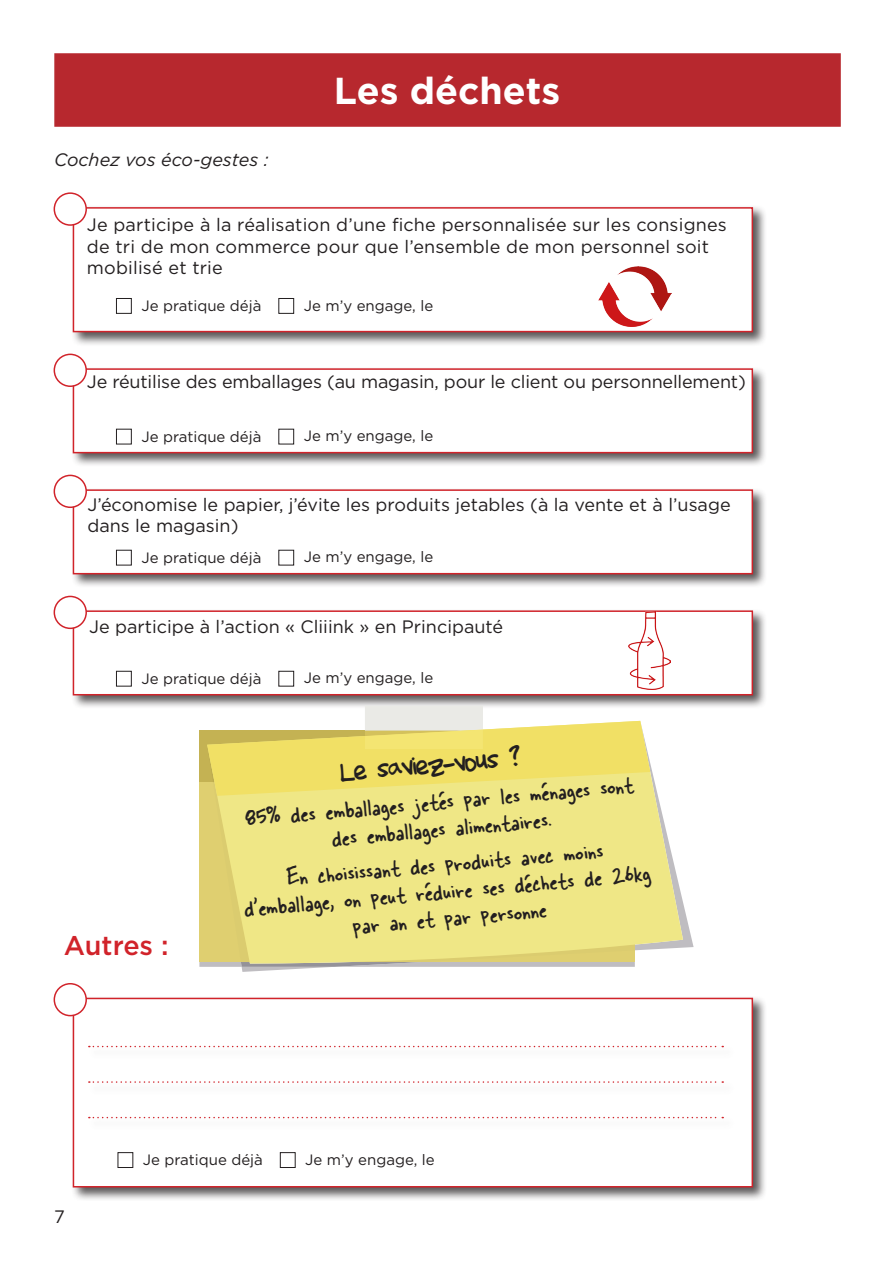
<style>
.page{position:relative;width:893px;height:1263px;background:#fff}
.page>*{position:absolute;margin:0;border:0;box-sizing:border-box;transform-origin:0 0}
.t1{font:700 37.5px "Gotham";color:#fff}
.t2{font:30px "november 2";color:#231f20}
.t3{font:27px/27px "Skippy Sharpie";color:#231f20;text-align:center}
.t4{font:500 27px "Gotham";color:#d1232a}
.t5{font:18px/21.6px "Gotham";color:#231f20}
.t6{font:italic 18px "Gotham";color:#231f20}
.t7{font:15px "Gotham";color:#231f20}
</style>
<div class="page">
<div style="left:71px;top:205px;width:696px;height:141px;background:#231f20;opacity:.75"></div>
<div style="left:73px;top:208px;width:679px;height:124px;background:#fff"></div>
<div style="left:73px;top:207px;width:680px;height:125px;border:2px solid #d1232a"></div>
<div style="left:54px;top:193px;width:32px;height:32px;background:#fff;border-radius:50%"></div>
<div style="left:54px;top:192px;width:33px;height:34px;border:2px solid #d1232a;border-radius:50%"></div>
<div style="left:116px;top:298px;width:16px;height:16px;border:1px solid #231f20"></div>
<div style="left:278px;top:298px;width:16px;height:16px;border:1px solid #231f20"></div>
<div style="left:54px;top:53px;width:787px;height:74px;background:#b7282e;border:2px solid #b7282e"></div>
<div style="left:71px;top:995px;width:696px;height:207px;background:#231f20;opacity:.75"></div>
<div style="left:73px;top:998px;width:680px;height:189px;background:#fff;border:2px solid #d1232a"></div>
<div style="left:54px;top:984px;width:32px;height:31px;background:#fff;border-radius:50%"></div>
<div style="left:54px;top:983px;width:33px;height:33px;border:2px solid #d1232a;border-radius:50%"></div>
<svg style="left:89px;top:1046px;width:634px;height:1px"></svg>
<svg style="left:89px;top:1081px;width:634px;height:2px"></svg>
<svg style="left:89px;top:1117px;width:634px;height:1px"></svg>
<div style="left:118px;top:1152px;width:15px;height:16px;border:1px solid #231f20"></div>
<div style="left:280px;top:1152px;width:16px;height:16px;border:1px solid #231f20"></div>
<img style="left:599px;top:266px;width:72px;height:60px">
<div style="left:71px;top:366px;width:696px;height:102px;background:#231f20;opacity:.75"></div>
<div style="left:73px;top:368px;width:680px;height:85px;background:#fff;border:2px solid #d1232a"></div>
<div style="left:54px;top:354px;width:32px;height:32px;background:#fff;border-radius:50%"></div>
<div style="left:54px;top:354px;width:33px;height:33px;border:2px solid #d1232a;border-radius:50%"></div>
<div style="left:116px;top:429px;width:16px;height:15px;border:1px solid #231f20"></div>
<div style="left:71px;top:487px;width:696px;height:102px;background:#231f20;opacity:.75"></div>
<div style="left:73px;top:489px;width:680px;height:85px;background:#fff;border:2px solid #d1232a"></div>
<div style="left:54px;top:475px;width:32px;height:32px;background:#fff;border-radius:50%"></div>
<div style="left:54px;top:475px;width:33px;height:33px;border:2px solid #d1232a;border-radius:50%"></div>
<div style="left:116px;top:550px;width:16px;height:15px;border:1px solid #231f20"></div>
<div style="left:71px;top:608px;width:696px;height:102px;background:#231f20;opacity:.75"></div>
<div style="left:73px;top:610px;width:680px;height:85px;background:#fff;border:2px solid #d1232a"></div>
<div style="left:54px;top:596px;width:32px;height:32px;background:#fff;border-radius:50%"></div>
<div style="left:54px;top:596px;width:33px;height:33px;border:2px solid #d1232a;border-radius:50%"></div>
<div style="left:116px;top:671px;width:16px;height:15px;border:1px solid #231f20"></div>
<div style="left:278px;top:671px;width:16px;height:15px;border:1px solid #231f20"></div>
<svg style="left:242px;top:903px;width:452px;height:69px"></svg>
<svg style="left:241px;top:963px;width:181px;height:4px"></svg>
<svg style="left:207px;top:763px;width:476px;height:200px;background:#ede58a"></svg>
<svg style="left:207px;top:706px;width:443px;height:90px"></svg>
<img style="left:629px;top:611px;width:41px;height:79px">
<p class="t6" style="left:54px;top:150px;width:216px">Cochez vos éco-gestes :</p>
<p class="t1" style="left:334px;top:69px;width:228px">Les déchets</p>
<p class="t5" style="left:87px;top:213px;width:641px">Je participe à la réalisation d’une fiche personnalisée sur les consignes de tri de mon commerce pour que l’ensemble de mon personnel soit mobilisé et trie</p>
<p class="t7" style="left:141px;top:296px;width:121px">Je pratique déjà</p>
<p class="t7" style="left:304px;top:296px;width:131px">Je m’y engage, le</p>
<p class="t5" style="left:87px;top:370px;width:660px">Je réutilise des emballages (au magasin, pour le client ou personnellement)</p>
<p class="t7" style="left:141px;top:427px;width:121px">Je pratique déjà</p>
<p class="t7" style="left:304px;top:426px;width:131px">Je m’y engage, le</p>
<p class="t5" style="left:87px;top:493px;width:645px">J’économise le papier, j’évite les produits jetables (à la vente et à l’usage dans le magasin)</p>
<p class="t7" style="left:141px;top:548px;width:121px">Je pratique déjà</p>
<p class="t7" style="left:304px;top:547px;width:131px">Je m’y engage, le</p>
<p class="t5" style="left:89px;top:615px;width:416px">Je participe à l’action « Cliiink » en Principauté</p>
<p class="t7" style="left:141px;top:669px;width:121px">Je pratique déjà</p>
<p class="t7" style="left:304px;top:668px;width:131px">Je m’y engage, le</p>
<p class="t4" style="left:64px;top:927px;width:106px">Autres :</p>
<p class="t2" style="left:339px;top:760px;width:183px;rotate:-5deg">Le saviez-vous ?</p>
<p class="t3" style="left:244px;top:802px;width:391px;rotate:-5deg">85% des emballages jetés par les ménages sont des emballages alimentaires.</p>
<p class="t3" style="left:240px;top:865px;width:410px;rotate:-5deg">En choisissant des produits avec moins d’emballage, on peut réduire ses déchets de 26kg par an et par personne</p>
<p class="t5" style="left:54px;top:1206px;width:12px">7</p>
<p class="t7" style="left:143px;top:1150px;width:121px">Je pratique déjà</p>
<p class="t7" style="left:305px;top:1150px;width:131px">Je m’y engage, le</p>
</div>
